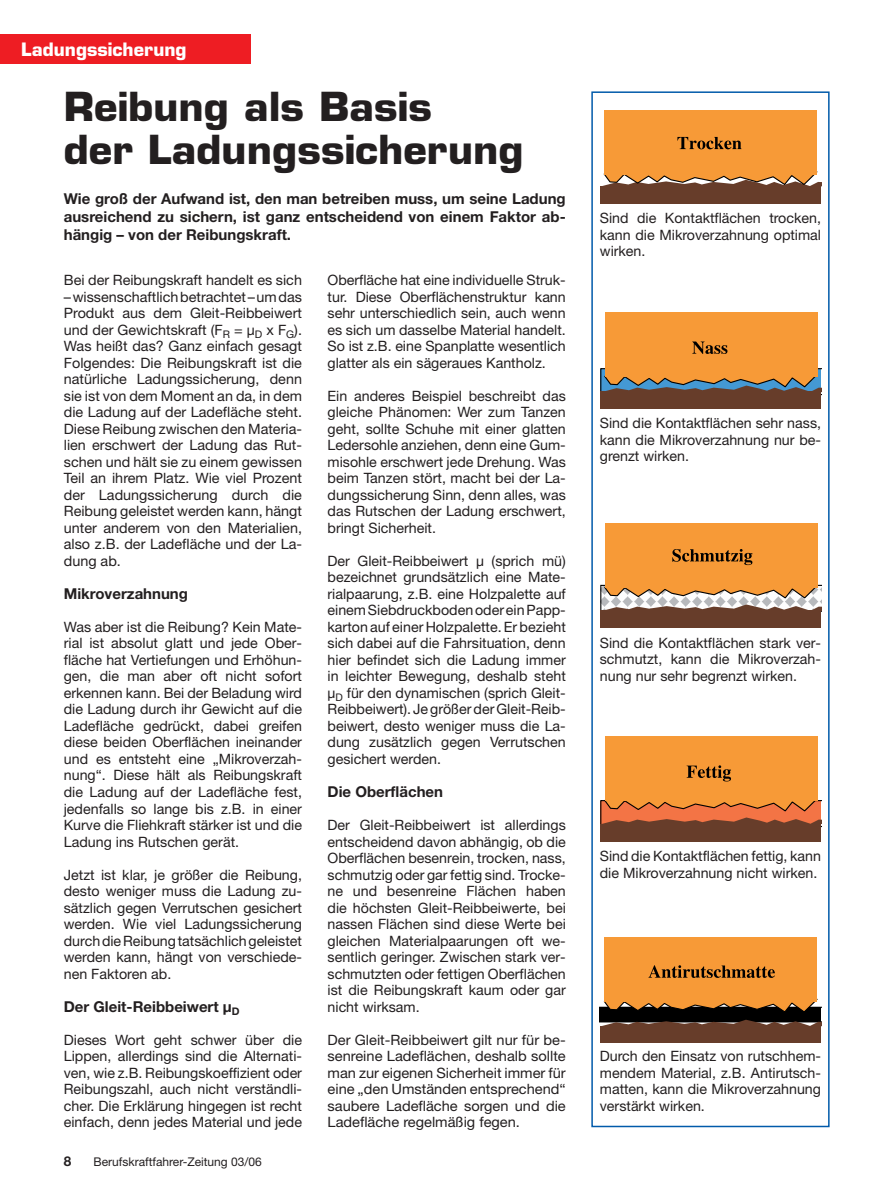
<style>
.page{position:relative;width:893px;height:1190px;background:#fff}
.page>*{position:absolute;margin:0;border:0;box-sizing:border-box;transform-origin:0 0}
.t1{font:700 39px/43.5px "Eurostile";color:#231f20;scale:1.05 1}
.t2{font:700 18px "Eurostile";color:#fff}
.t3{font:700 15px/18px "Helvetica Neue";color:#231f20;text-align:justify}
.t4{font:14.25px/16.5px "Helvetica Neue";color:#231f20;text-align:justify}
.t5{font:700 13.5px "Helvetica Neue";color:#231f20}
.t6{font:12px "Helvetica Neue";color:#231f20}
</style>
<div class="page">
<div style="left:591px;top:91px;width:238px;height:1036px;border:2px solid #015aaa"></div>
<div style="left:0;top:34px;width:251px;height:30px;background:#ee1d23"></div>
<div style="left:600px;top:186px;width:221px;height:18px;background:#673d2a"></div>
<svg style="left:602px;top:170px;width:219px;height:16px"></svg>
<div style="left:604px;top:110px;width:212px;height:64px;background:#f79a37"></div>
<svg style="left:677px;top:137px;width:64px;height:12px"></svg>
<div style="left:600px;top:392px;width:221px;height:17px;background:#673d2a"></div>
<svg style="left:600px;top:368px;width:221px;height:24px;background:#737874"></svg>
<div style="left:604px;top:312px;width:213px;height:65px;background:#f79a37"></div>
<svg style="left:692px;top:341px;width:35px;height:13px"></svg>
<div style="left:600px;top:611px;width:221px;height:17px;background:#673d2a"></div>
<svg style="left:600px;top:583px;width:221px;height:28px"></svg>
<div style="left:604px;top:523px;width:213px;height:65px;background:#f79a37"></div>
<svg style="left:672px;top:549px;width:80px;height:16px"></svg>
<div style="left:600px;top:823px;width:221px;height:18px;background:#673d2a"></div>
<svg style="left:600px;top:796px;width:221px;height:28px;background:#d36e3b"></svg>
<div style="left:604px;top:736px;width:213px;height:64px;background:#f79a37"></div>
<svg style="left:686px;top:765px;width:45px;height:16px"></svg>
<div style="left:600px;top:1026px;width:221px;height:16px;background:#673d2a"></div>
<svg style="left:600px;top:998px;width:221px;height:28px;background:#4e3620"></svg>
<div style="left:604px;top:937px;width:213px;height:64px;background:#f79a37"></div>
<svg style="left:648px;top:965px;width:127px;height:13px"></svg>
<p class="t2" style="left:21px;top:42px;width:167px">Ladungssicherung</p>
<h1 class="t1" style="left:64px;top:89px;width:439px">Reibung als Basis<br>der Ladungssicherung</h1>
<p class="t3" style="left:64px;top:190px;width:503px">Wie groß der Aufwand ist, den man betreiben muss, um seine Ladung ausreichend zu sichern, ist ganz entscheidend von einem Faktor ab&shy;hängig – von der Reibungskraft.</p>
<p class="t4" style="left:64px;top:273px;width:240px">Bei der Reibungskraft handelt es sich</p>
<p class="t4" style="left:64px;top:290px;width:240px">– wissenschaftlich betrachtet – um das Produkt aus dem Gleit-Reibbeiwert und der Gewichtskraft (F<sub>R</sub> = µ<sub>D</sub> x F<sub>G</sub>).<br>Was heißt das? Ganz einfach gesagt Folgendes: Die Reibungskraft ist die natürliche Ladungssicherung, denn sie ist von dem Moment an da, in dem die Ladung auf der Ladefläche steht.<br>Diese Reibung zwischen den Materia&shy;lien erschwert der Ladung das Rut&shy;schen und hält sie zu einem gewissen Teil an ihrem Platz. Wie viel Prozent der Ladungssicherung durch die Reibung geleistet werden kann, hängt unter anderem von den Materialien, also z.B. der Ladefläche und der La&shy;dung ab.</p>
<p class="t3" style="left:64px;top:586px;width:126px">Mikroverzahnung</p>
<p class="t4" style="left:64px;top:620px;width:240px">Was aber ist die Reibung? Kein Mate&shy;rial ist absolut glatt und jede Ober&shy;fläche hat Vertiefungen und Erhöhun&shy;gen, die man aber oft nicht sofort erkennen kann. Bei der Beladung wird die Ladung durch ihr Gewicht auf die Ladefläche gedrückt, dabei greifen diese beiden Oberflächen ineinander und es entsteht eine „Mikroverzah&shy;nung“. Diese hält als Reibungskraft die Ladung auf der Ladefläche fest, jedenfalls so lange bis z.B. in einer Kurve die Fliehkraft stärker ist und die Ladung ins Rutschen gerät.</p>
<p class="t4" style="left:64px;top:867px;width:240px">Jetzt ist klar, je größer die Reibung, desto weniger muss die Ladung zu&shy;sätzlich gegen Verrutschen gesichert werden. Wie viel Ladungssicherung durch die Reibung tatsächlich geleistet werden kann, hängt von verschiede&shy;nen Faktoren ab.</p>
<p class="t3" style="left:64px;top:998px;width:177px">Der Gleit-Reibbeiwert µ<sub>D</sub></p>
<p class="t4" style="left:64px;top:1032px;width:240px">Dieses Wort geht schwer über die Lippen, allerdings sind die Alternati&shy;ven, wie z.B. Reibungskoeffizient oder Reibungszahl, auch nicht verständli&shy;cher. Die Erklärung hingegen ist recht einfach, denn jedes Material und jede</p>
<p class="t5" style="left:64px;top:1155px;width:9px">8</p>
<p class="t6" style="left:94px;top:1157px;width:170px">Berufskraftfahrer-Zeitung 03/06</p>
<p class="t4" style="left:327px;top:273px;width:240px">Oberfläche hat eine individuelle Struk&shy;tur. Diese Oberflächenstruktur kann sehr unterschiedlich sein, auch wenn es sich um dasselbe Material handelt.<br>So ist z.B. eine Spanplatte wesentlich glatter als ein sägeraues Kantholz.</p>
<p class="t4" style="left:327px;top:389px;width:240px">Ein anderes Beispiel beschreibt das gleiche Phänomen: Wer zum Tanzen geht, sollte Schuhe mit einer glatten Ledersohle anziehen, denn eine Gum&shy;misohle erschwert jede Drehung. Was beim Tanzen stört, macht bei der La&shy;dungssicherung Sinn, denn alles, was das Rutschen der Ladung erschwert, bringt Sicherheit.</p>
<p class="t4" style="left:327px;top:554px;width:240px">Der Gleit-Reibbeiwert µ (sprich mü) bezeichnet grundsätzlich eine Mate&shy;rialpaarung, z.B. eine Holzpalette auf einem Siebdruckboden oder ein Papp&shy;karton auf einer Holzpalette. Er bezieht sich dabei auf die Fahrsituation, denn hier befindet sich die Ladung immer in leichter Bewegung, deshalb steht µ<sub>D</sub> für den dynamischen (sprich Gleit-Reibbeiwert). Je größer der Gleit-Reib&shy;beiwert, desto weniger muss die La&shy;dung zusätzlich gegen Verrutschen gesichert werden.</p>
<p class="t3" style="left:327px;top:784px;width:117px">Die Oberflächen</p>
<p class="t4" style="left:327px;top:818px;width:240px">Der Gleit-Reibbeiwert ist allerdings entscheidend davon abhängig, ob die Oberflächen besenrein, trocken, nass, schmutzig oder gar fettig sind. Trocke&shy;ne und besenreine Flächen haben die höchsten Gleit-Reibbeiwerte, bei nassen Flächen sind diese Werte bei gleichen Materialpaarungen oft we&shy;sentlich geringer. Zwischen stark ver&shy;schmutzten oder fettigen Oberflächen ist die Reibungskraft kaum oder gar nicht wirksam.</p>
<p class="t4" style="left:327px;top:1032px;width:240px">Der Gleit-Reibbeiwert gilt nur für be&shy;senreine Ladeflächen, deshalb sollte man zur eigenen Sicherheit immer für eine „den Umständen entsprechend“ saubere Ladefläche sorgen und die Ladefläche regelmäßig fegen.</p>
<p class="t4" style="left:600px;top:211px;width:223px">Sind die Kontaktflächen trocken, kann die Mikroverzahnung optimal wirken.</p>
<p class="t4" style="left:600px;top:416px;width:223px">Sind die Kontaktflächen sehr nass, kann die Mikroverzahnung nur be&shy;grenzt wirken.</p>
<p class="t4" style="left:600px;top:636px;width:223px">Sind die Kontaktflächen stark ver&shy;schmutzt, kann die Mikroverzah&shy;nung nur sehr begrenzt wirken.</p>
<p class="t4" style="left:600px;top:849px;width:223px">Sind die Kontaktflächen fettig, kann die Mikroverzahnung nicht wirken.</p>
<p class="t4" style="left:600px;top:1049px;width:223px">Durch den Einsatz von rutschhem&shy;mendem Material, z.B. Antirutsch&shy;matten, kann die Mikroverzahnung verstärkt wirken.</p>
</div>
